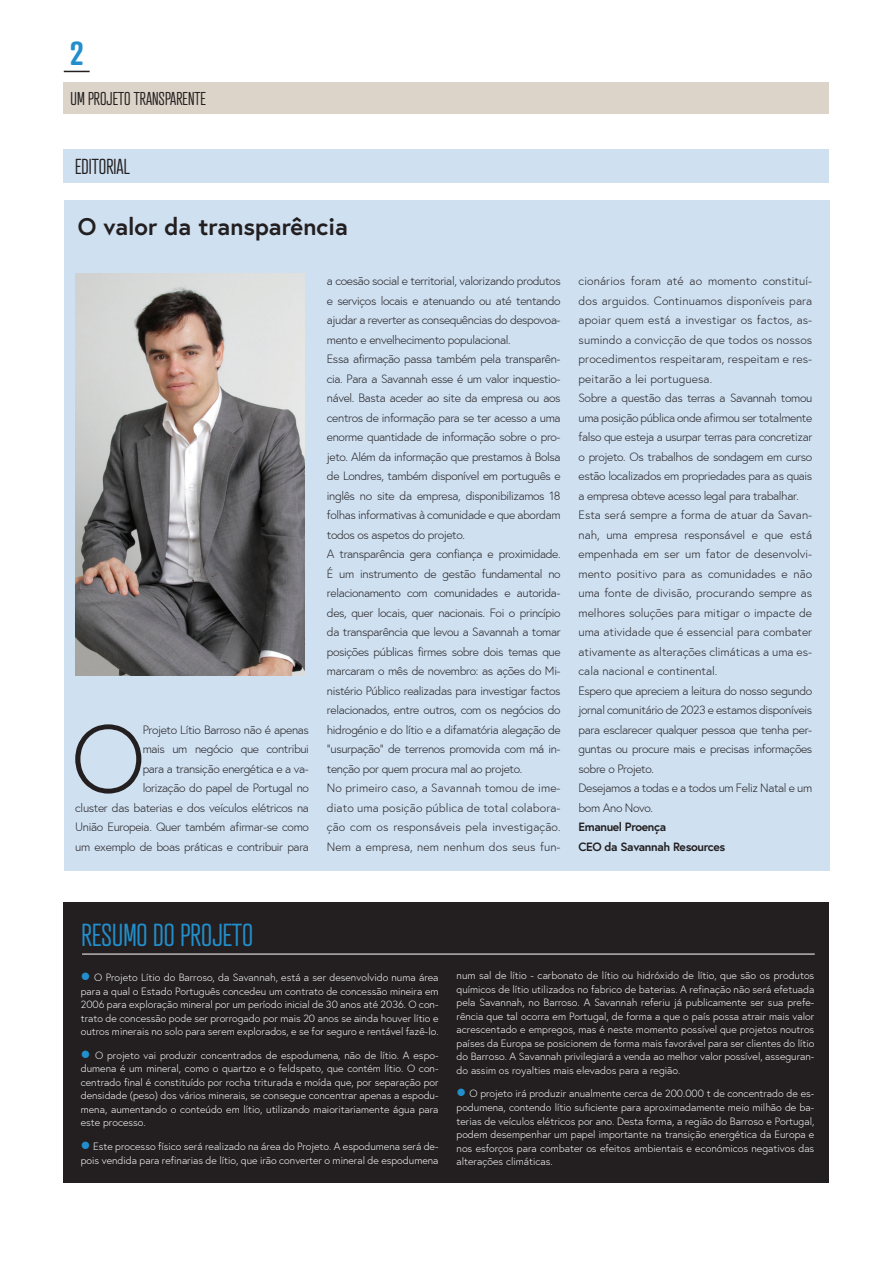
<style>
.page{position:relative;width:893px;height:1263px;background:#fff}
.page>*{position:absolute;margin:0;border:0;box-sizing:border-box;transform-origin:0 0}
.t1{font:300 95.55px "Europa";color:#231f20}
.t2{font:600 32.4px "Atrament";color:#228fcc}
.t3{font:300 30.75px "Atrament";color:#228fcc}
.t4{font:700 24px "Europa";color:#231f20}
.t5{font:300 21px "Atrament";color:#231f20}
.t6{font:300 18px "Atrament";color:#231f20}
.t7{font:300 12px/19.5px "Europa";letter-spacing:-.03em;color:#231f20;text-align:justify}
.t8{font:700 12px "Europa";letter-spacing:-.03em;color:#231f20}
.t9{font:300 10.5px/13.5px "Europa";color:#fff;text-align:justify}
.s1{color:#228fcc}
</style>
<div class="page">
<div style="left:64px;top:83px;width:765px;height:31px;background:#dcd4c9"></div>
<svg style="left:64px;top:71px;width:26px;height:1px"></svg>
<div style="left:64px;top:200px;width:765px;height:670px;background:#cfe0f1"></div>
<div style="left:64px;top:149px;width:765px;height:34px;background:#cfe0f1"></div>
<img style="left:75px;top:273px;width:230px;height:402px">
<div style="left:64px;top:902px;width:765px;height:280px;background:#231f20"></div>
<hr style="left:82px;top:954px;width:733px;height:1px;background:#fff">
<p class="t2" style="left:70px;top:33px;width:16px">2</p>
<p class="t6" style="left:71px;top:88px;width:137px">UM PROJETO TRANSPARENTE</p>
<p class="t5" style="left:75px;top:154px;width:56px">EDITORIAL</p>
<p class="t4" style="left:78px;top:211px;width:272px">O valor da transparência</p>
<p class="t1" style="left:71px;top:702px;width:76px">O</p>
<p class="t7" style="left:75px;top:720px;width:235px;text-align:right">Projeto Lítio Barroso não é apenas<br>mais um negócio que contribui<br>para a transição energética e a va-<br>lorização do papel de Portugal no<br>cluster das baterias e dos veículos elétricos na União Europeia. Quer também afirmar-se como um exemplo de boas práticas e contribuir para</p>
<p class="t7" style="left:327px;top:271px;width:235px">a coesão social e territorial, valorizando produtos e serviços locais e atenuando ou até tentando ajudar a reverter as consequências do despovoa&shy;mento e envelhecimento populacional.</p>
<p class="t7" style="left:327px;top:349px;width:235px">Essa afirmação passa também pela transparên&shy;cia. Para a Savannah esse é um valor inquestio&shy;nável. Basta aceder ao site da empresa ou aos centros de informação para se ter acesso a uma enorme quantidade de informação sobre o pro&shy;jeto. Além da informação que prestamos à Bolsa de Londres, também disponível em português e inglês no site da empresa, disponibilizamos 18 folhas informativas à comunidade e que abordam todos os aspetos do projeto.</p>
<p class="t7" style="left:327px;top:544px;width:235px">A transparência gera confiança e proximidade.<br>É um instrumento de gestão fundamental no relacionamento com comunidades e autorida&shy;des, quer locais, quer nacionais. Foi o princípio da transparência que levou a Savannah a tomar posições públicas firmes sobre dois temas que marcaram o mês de novembro: as ações do Mi&shy;nistério Público realizadas para investigar factos relacionados, entre outros, com os negócios do hidrogénio e do lítio e a difamatória alegação de “usurpação” de terrenos promovida com má in&shy;tenção por quem procura mal ao projeto.</p>
<p class="t7" style="left:327px;top:778px;width:235px">No primeiro caso, a Savannah tomou de ime&shy;diato uma posição pública de total colabora&shy;ção com os responsáveis pela investigação.<br>Nem a empresa, nem nenhum dos seus fun-</p>
<p class="t7" style="left:578px;top:271px;width:235px">cionários foram até ao momento constituí&shy;dos arguidos. Continuamos disponíveis para apoiar quem está a investigar os factos, as&shy;sumindo a convicção de que todos os nossos procedimentos respeitaram, respeitam e res&shy;peitarão a lei portuguesa.</p>
<p class="t7" style="left:578px;top:388px;width:235px">Sobre a questão das terras a Savannah tomou uma posição pública onde afirmou ser totalmente falso que esteja a usurpar terras para concretizar o projeto. Os trabalhos de sondagem em curso estão localizados em propriedades para as quais a empresa obteve acesso legal para trabalhar.</p>
<p class="t7" style="left:578px;top:505px;width:235px">Esta será sempre a forma de atuar da Savan&shy;nah, uma empresa responsável e que está empenhada em ser um fator de desenvolvi&shy;mento positivo para as comunidades e não uma fonte de divisão, procurando sempre as melhores soluções para mitigar o impacte de uma atividade que é essencial para combater ativamente as alterações climáticas a uma es&shy;cala nacional e continental.</p>
<p class="t7" style="left:578px;top:681px;width:235px">Espero que apreciem a leitura do nosso segundo jornal comunitário de 2023 e estamos disponíveis para esclarecer qualquer pessoa que tenha per&shy;guntas ou procure mais e precisas informações sobre o Projeto.</p>
<p class="t7" style="left:578px;top:778px;width:235px">Desejamos a todas e a todos um Feliz Natal e um bom Ano Novo.</p>
<p class="t8" style="left:578px;top:819px;width:89px">Emanuel Proença</p>
<p class="t8" style="left:578px;top:839px;width:148px">CEO da Savannah Resources</p>
<p class="t3" style="left:81px;top:917px;width:173px">RESUMO DO PROJETO</p>
<p class="t9" style="left:81px;top:971px;width:359px"><span class="s1">●</span> O Projeto Lítio do Barroso, da Savannah, está a ser desenvolvido numa área para a qual o Estado Português concedeu um contrato de concessão mineira em 2006 para exploração mineral por um período inicial de 30 anos até 2036. O con&shy;trato de concessão pode ser prorrogado por mais 20 anos se ainda houver lítio e outros minerais no solo para serem explorados, e se for seguro e rentável fazê-lo.</p>
<p class="t9" style="left:81px;top:1048px;width:359px"><span class="s1">●</span> O projeto vai produzir concentrados de espodumena, não de lítio. A espo&shy;dumena é um mineral, como o quartzo e o feldspato, que contém lítio. O con&shy;centrado final é constituído por rocha triturada e moída que, por separação por densidade (peso) dos vários minerais, se consegue concentrar apenas a espodu&shy;mena, aumentando o conteúdo em lítio, utilizando maioritariamente água para este processo.</p>
<p class="t9" style="left:81px;top:1140px;width:359px"><span class="s1">●</span> Este processo físico será realizado na área do Projeto. A espodumena será de&shy;pois vendida para refinarias de lítio, que irão converter o mineral de espodumena</p>
<p class="t9" style="left:457px;top:969px;width:359px">num sal de lítio - carbonato de lítio ou hidróxido de lítio, que são os produtos químicos de lítio utilizados no fabrico de baterias. A refinação não será efetuada pela Savannah, no Barroso. A Savannah referiu já publicamente ser sua prefe&shy;rência que tal ocorra em Portugal, de forma a que o país possa atrair mais valor acrescentado e empregos, mas é neste momento possível que projetos noutros países da Europa se posicionem de forma mais favorável para ser clientes do lítio do Barroso. A Savannah privilegiará a venda ao melhor valor possível, asseguran&shy;do assim os royalties mais elevados para a região.</p>
<p class="t9" style="left:457px;top:1087px;width:359px"><span class="s1">●</span> O projeto irá produzir anualmente cerca de 200.000 t de concentrado de es&shy;podumena, contendo lítio suficiente para aproximadamente meio milhão de ba&shy;terias de veículos elétricos por ano. Desta forma, a região do Barroso e Portugal, podem desempenhar um papel importante na transição energética da Europa e nos esforços para combater os efeitos ambientais e económicos negativos das alterações climáticas.</p>
</div>
